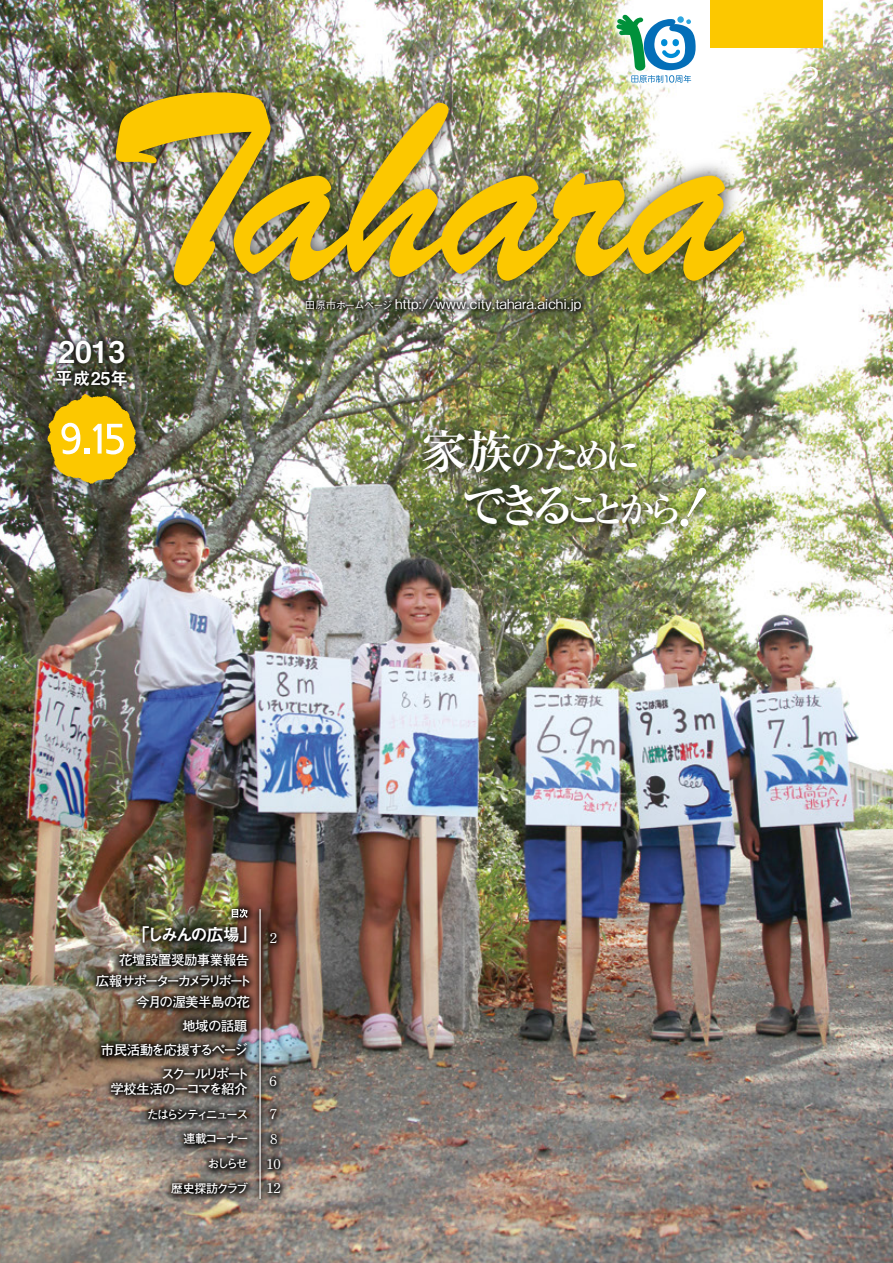
<style>
.page{position:relative;width:893px;height:1263px;background:#fff}
.page>*{position:absolute;margin:0;border:0;box-sizing:border-box;transform-origin:0 0}
.t1{font:700 36px/54px "Ryumin Pro";letter-spacing:-.175em;color:#fff}
.t2{font:30px "Midashi Go Pro MB31";color:#fff}
.t3{font:17.7px "Midashi Go Pro MB31";color:#fff}
.t4{font:17.25px "Midashi Go Pro MB31";letter-spacing:-.145em;color:#fff}
.t5{font:700 13.5px/21px "Futo Go B101 Pro";letter-spacing:-.075em;color:#fff;text-align:right}
.t6{font:500 13.5px "Gothic BBB Pro";color:#fff}
.t7{font:700 13.5px/15px "Futo Go B101 Pro";letter-spacing:-.135em;color:#fff;text-align:right}
.t8{font:700 13.5px "Futo Min A101 Pro";color:#fff;scale:1.1 1}
.t9{font:700 12px "Futo Go B101 Pro";letter-spacing:-.145em;color:#fff}
.t10{font:700 12px "Futo Go B101 Pro";letter-spacing:-.07em;color:#fff}
.s1{font-size:10.5px}
.s2{font-size:46.5px}
</style>
<div class="page">
<img style="left:0;top:0;width:893px;height:1263px">
<img style="left:250px;top:308px;width:387px;height:59px">
<img style="left:0;top:282px;width:183px;height:161px">
<img style="left:93px;top:69px;width:674px;height:239px">
<img style="left:116px;top:92px;width:628px;height:193px">
<img style="left:24px;top:371px;width:135px;height:136px">
<svg style="left:47px;top:394px;width:89px;height:90px;background:#cfad29"></svg>
<div style="left:710px;top:0;width:113px;height:48px;background:#fcc800"></div>
<img style="left:560px;top:0;width:192px;height:139px">
<svg style="left:616px;top:14px;width:80px;height:69px"></svg>
<img style="left:406px;top:413px;width:395px;height:142px">
<img style="left:39px;top:853px;width:298px;height:400px">
<hr style="left:260px;top:909px;width:1px;height:290px;background:#fff">
<svg style="left:232px;top:909px;width:16px;height:9px"></svg>
<svg style="left:679px;top:486px;width:29px;height:42px"></svg>
<h2 class="t2" style="left:58px;top:328px;width:68px">2013</h2>
<h3 class="t3" style="left:55px;top:364px;width:74px">平成25年</h3>
<p class="t6" style="left:305px;top:293px;width:278px"><span class="s1">田原市ホームページ</span> http://www.city.tahara.aichi.jp</p>
<h1 class="t1" style="left:460px;top:426px;width:224px;text-indent:-39px"><span class="s2">家族</span>のために<span class="s2">できる</span>ことから</h1>
<p class="t4" style="left:133px;top:921px;width:126px">「しみんの広場」</p>
<p class="t5" style="left:96px;top:948px;width:158px">花壇設置奨励事業報告<br>広報サポーターカメラリポート今月の渥美半島の花</p>
<p class="t5" style="left:101px;top:1012px;width:149px;line-height:24px">地域の話題<br>市民活動を応援するページ</p>
<p class="t8" style="left:270px;top:927px;width:9px">2</p>
<p class="t7" style="left:111px;top:1064px;width:140px">スクールリポート<br>学校生活の一コマを紹介</p>
<p class="t9" style="left:147px;top:1104px;width:103px">たはらシティニュース</p>
<p class="t8" style="left:270px;top:1103px;width:9px">7</p>
<p class="t9" style="left:183px;top:1129px;width:67px">連載コーナー</p>
<p class="t8" style="left:270px;top:1128px;width:9px">8</p>
<p class="t10" style="left:171px;top:1179px;width:79px">歴史探訪クラブ</p>
<p class="t8" style="left:266px;top:1178px;width:15px">12</p>
<p class="t8" style="left:269px;top:1070px;width:9px">6</p>
<p class="t9" style="left:208px;top:1154px;width:42px">おしらせ</p>
<p class="t8" style="left:266px;top:1153px;width:15px">10</p>
</div>
